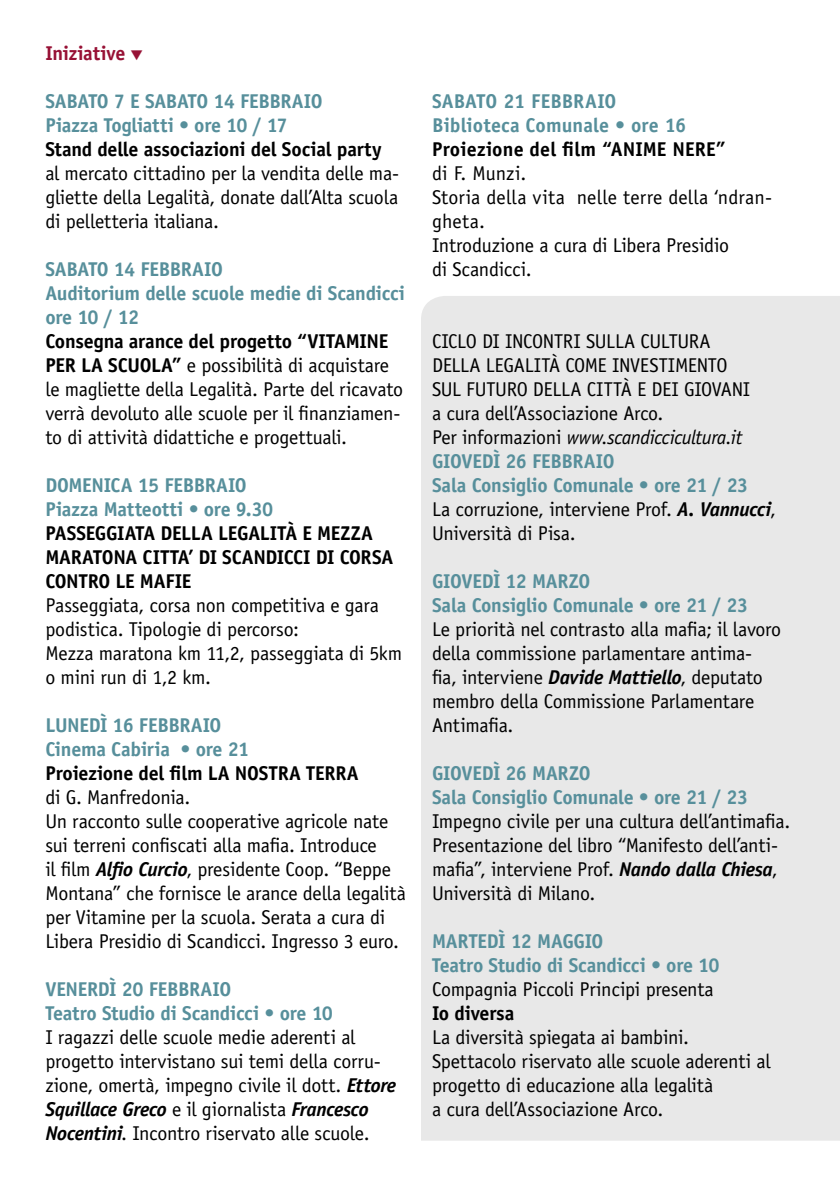
<style>
.page{position:relative;width:840px;height:1191px;background:#fff}
.page>*{position:absolute;margin:0;border:0;box-sizing:border-box;transform-origin:0 0}
.t1{font:20px/24px "Officina Sans Std";letter-spacing:-.01em;color:#000}
.t2{font:700 20px/24px "Officina Sans Std";letter-spacing:-.015em;color:#578f9b}
.t3{font:700 20px "Officina Sans Std";letter-spacing:-.01em;color:#000}
.t4{font:700 20px "Officina Sans Std";letter-spacing:-.02em;color:#971135}
.s1{font-weight:700}
.s2{font-weight:700;font-style:italic}
.s3{font-style:italic}
.s4{font-weight:700;color:#578f9b}
</style>
<div class="page">
<div style="left:421px;top:296px;width:418px;height:844px;background:#e8e8e8"></div>
<p class="t4" style="left:45px;top:41px;width:99px">Iniziative ▼</p>
<p class="t2" style="left:45px;top:89px;width:278px">Sabato 7 e sabato 14 Febbraio<br>Piazza Togliatti • ore 10 / 17</p>
<p class="t3" style="left:45px;top:137px;width:337px">Stand delle associazioni del Social party</p>
<p class="t1" style="left:45px;top:161px;width:355px;text-align:justify">al mercato cittadino per la vendita delle ma&shy;gliette della Legalità, donate dall’Alta scuola di pelletteria italiana.</p>
<p class="t2" style="left:45px;top:257px;width:361px">Sabato 14 febbraio<br>Auditorium delle scuole medie di Scandicci ore 10 / 12</p>
<p class="t1" style="left:45px;top:329px;width:359px"><span class="s1">Consegna arance del progetto “VITAMINE PER LA SCUOLA”</span> e possibilità di acquistare le magliette della Legalità. Parte del ricavato verrà devoluto alle scuole per il finanziamen&shy;to di attività didattiche e progettuali.</p>
<p class="t2" style="left:45px;top:473px;width:229px">Domenica 15 febbraio<br>Piazza Matteotti • ore 9.30</p>
<p class="t3" style="left:45px;top:521px;width:91px">PASSEGGIATA</p>
<p class="t3" style="left:160px;top:521px;width:213px">DELLA LEGALITà E MEZZA</p>
<p class="t3" style="left:45px;top:545px;width:26px">MARATO</p>
<p class="t3" style="left:113px;top:545px;width:280px">NA CITTA’ DI SCANDICCI DI CORSA</p>
<p class="t3" style="left:45px;top:569px;width:45px">CONTRO</p>
<p class="t3" style="left:115px;top:569px;width:75px">LE MAFIE</p>
<p class="t1" style="left:45px;top:593px;width:358px">Passeggiata, corsa non competitiva e gara podistica. Tipologie di percorso:<br>Mezza maratona km 11,2, passeggiata di 5km o mini run di 1,2 km.</p>
<p class="t2" style="left:45px;top:713px;width:205px">Lun edì 16 febbraio<br>Cinema Cabiria • ore 21</p>
<p class="t3" style="left:45px;top:761px;width:235px">Proiezione del film LA NOSTRA</p>
<p class="t3" style="left:306px;top:761px;width:12px">TERRA</p>
<p class="t1" style="left:45px;top:785px;width:362px">di G. Manfredonia.<br>Un racconto sulle cooperative agricole nate sui terreni confiscati alla mafia. Introduce<br>il film <span class="s2">Alfio Curcio</span>, presidente Coop. “Beppe Montana” che fornisce le arance della legalità per Vitamine per la scuola. Serata a cura di Libera Presidio di Scandicci. Ingresso 3 euro.</p>
<p class="t2" style="left:45px;top:977px;width:289px">Venerdì 20 Febbraio<br>Teatro Studio di Scandicci • ore 10</p>
<p class="t1" style="left:45px;top:1025px;width:352px">I ragazzi delle scuole medie aderenti al progetto intervistano sui temi della corru&shy;zione, omertà, impegno civile il dott. <span class="s2">Ettore Squillace Greco</span> e il giornalista <span class="s2">Francesco Nocentini</span>. Incontro riservato alle scuole.</p>
<p class="t2" style="left:432px;top:89px;width:256px">Sabato 21 febbraio<br>Biblioteca Comunale • ore 16</p>
<p class="t3" style="left:432px;top:137px;width:295px">Proiezione del film “ANIME NERE”</p>
<p class="t1" style="left:432px;top:161px;width:341px">di F. Munzi.<br>Storia della vita nelle terre della ‘ndran&shy;gheta.<br>Introduzione a cura di Libera Presidio<br>di Scandicci.</p>
<p class="t1" style="left:432px;top:329px;width:165px">Ciclo di incontri sulla</p>
<p class="t1" style="left:640px;top:329px;width:11px">cultu</p>
<p class="t1" style="left:688px;top:329px;width:21px">ra</p>
<p class="t1" style="left:432px;top:353px;width:30px">della</p>
<p class="t1" style="left:485px;top:353px;width:28px">legalit</p>
<p class="t1" style="left:549px;top:353px;width:111px">à come investim</p>
<p class="t1" style="left:687px;top:353px;width:41px">ento</p>
<p class="t1" style="left:432px;top:377px;width:45px">sul futu</p>
<p class="t1" style="left:506px;top:377px;width:56px">ro della</p>
<p class="t1" style="left:586px;top:377px;width:10px">citt</p>
<p class="t1" style="left:432px;top:377px;width:345px;text-indent:189px">à e dei giovani<br>a cura dell’Associazione Arco.<br>Per informazioni <span class="s3">www.scandiccicultura.it<br></span><span class="s4">Giovedì 26 febbraio<br>Sala Consiglio Comunale • ore 21 / 23<br></span>La corruzione, interviene Prof. <span class="s2">A. Vannucci</span>,<br>Università di Pisa.</p>
<p class="t2" style="left:432px;top:569px;width:317px">Giovedì 12 marzo<br>Sala Consiglio Comunale • ore 21 / 23</p>
<p class="t1" style="left:432px;top:617px;width:350px">Le priorità nel contrasto alla mafia; il lavoro della commissione parlamentare antima&shy;fia, interviene <span class="s2">Davide Mattiello</span>, deputato membro della Commissione Parlamentare Antimafia.</p>
<p class="t2" style="left:432px;top:761px;width:317px">Giovedì 26 marzo<br>Sala Consiglio Comunale • ore 21 / 23</p>
<p class="t1" style="left:432px;top:809px;width:359px">Impegno civile per una cultura dell’antimafia.<br>Presentazione del libro “Manifesto dell’anti&shy;mafia”, interviene Prof. <span class="s2">Nando dalla Chiesa</span>, Università di Milano.</p>
<p class="t2" style="left:432px;top:929px;width:289px">Martedì 12 maggio<br>Teatro Studio di Scandicci • ore 10</p>
<p class="t1" style="left:432px;top:977px;width:283px">Compagnia Piccoli Principi presenta</p>
<p class="t3" style="left:432px;top:1001px;width:84px">Io diversa</p>
<p class="t1" style="left:432px;top:1025px;width:340px">La diversità spiegata ai bambini.<br>Spettacolo riservato alle scuole aderenti al progetto di educazione alla legalità<br>a cura dell’Associazione Arco.</p>
</div>
